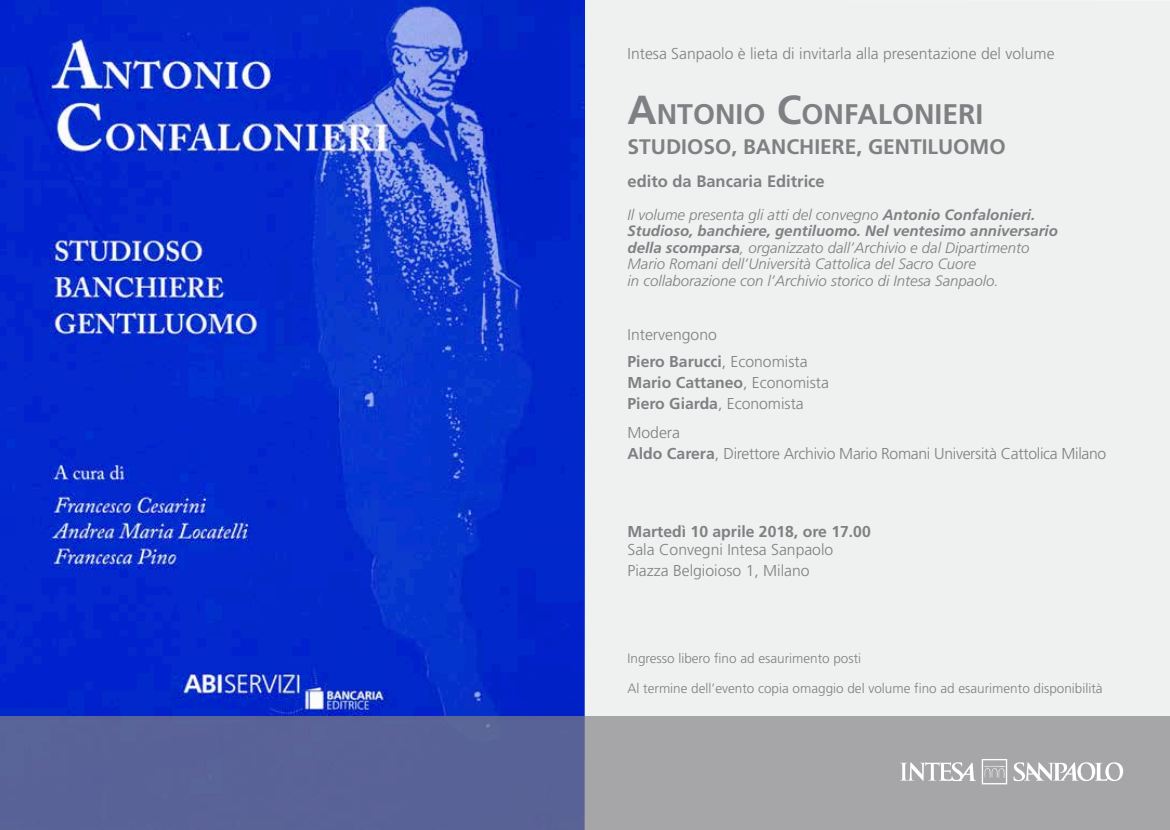
<style>
.page{position:relative;width:1170px;height:830px;background:#fff}
.page>*{position:absolute;margin:0;border:0;box-sizing:border-box;transform-origin:0 0}
.t1{font:700 28.35px "Frutiger";color:#807f83}
.t2{font:700 21px "Frutiger";color:#807f83}
.t3{font:700 16.5px "Frutiger";color:#807f83}
.t4{font:300 15.75px/27px "Frutiger";color:#807f83}
.t5{font:700 15.75px/21px "Frutiger";color:#807f83}
.t6{font:300 15.75px/21px "Frutiger";letter-spacing:-.02em;color:#807f83}
.t7{font:italic 300 15px/16.5px "Frutiger";color:#807f83}
.t8{font:300 13.5px "Frutiger";color:#807f83}
.s1{font-size:40.5px}
.s2{font-weight:700}
.s3{font-weight:300}
</style>
<div class="page">
<img style="left:0;top:0;width:585px;height:715px">
<div style="left:585px;top:0;width:584px;height:715px;background:#eff0f0"></div>
<svg style="left:0;top:715px;width:1169px;height:114px;fill:#5a6498"></svg>
<svg style="left:1013px;top:761px;width:110px;height:19px"></svg>
<svg style="left:900px;top:758px;width:107px;height:26px"></svg>
<p class="t4" style="left:627px;top:40px;width:428px">Intesa Sanpaolo è lieta di invitarla alla presentazione del volume</p>
<h1 class="t1" style="left:627px;top:97px;width:357px"><span class="s1">A</span>NTONIO <span class="s1">C</span>ONFALONIERI</h1>
<h2 class="t2" style="left:627px;top:134px;width:380px">STUDIOSO, BANCHIERE, GENTILUOMO</h2>
<p class="t3" style="left:627px;top:171px;width:199px">edito da Bancaria Editrice</p>
<p class="t7" style="left:627px;top:206px;width:432px">Il volume presenta gli atti del convegno <span class="s2">Antonio Confalonieri.<br>Studioso, banchiere, gentiluomo. Nel ventesimo anniversario della scomparsa</span>, organizzato dall’Archivio e dal Dipartimento Mario Romani dell’Università Cattolica del Sacro Cuore<br>in collaborazione con l’Archivio storico di Intesa Sanpaolo.</p>
<p class="t4" style="left:627px;top:321px;width:181px">Intervengono<br><span class="s2">Piero Barucci</span>, Economista</p>
<p class="t5" style="left:627px;top:372px;width:203px">Mario Cattaneo<span class="s3">, Economista<br></span>Piero Giarda<span class="s3">, Economista</span></p>
<p class="t6" style="left:627px;top:421px;width:480px">Modera<br><span class="s2">Aldo Carera</span>, Direttore Archivio Mario Romani Università Cattolica Milano</p>
<p class="t5" style="left:627px;top:520px;width:245px">Martedì 10 aprile 2018, ore 17.00</p>
<p class="t4" style="left:627px;top:538px;width:207px;line-height:21px">Sala Convegni Intesa Sanpaolo<br>Piazza Belgioioso 1, Milano</p>
<p class="t8" style="left:627px;top:650px;width:235px">Ingresso libero fino ad esaurimento posti</p>
<p class="t8" style="left:627px;top:680px;width:476px">Al termine dell’evento copia omaggio del volume fino ad esaurimento disponibilità</p>
</div>
